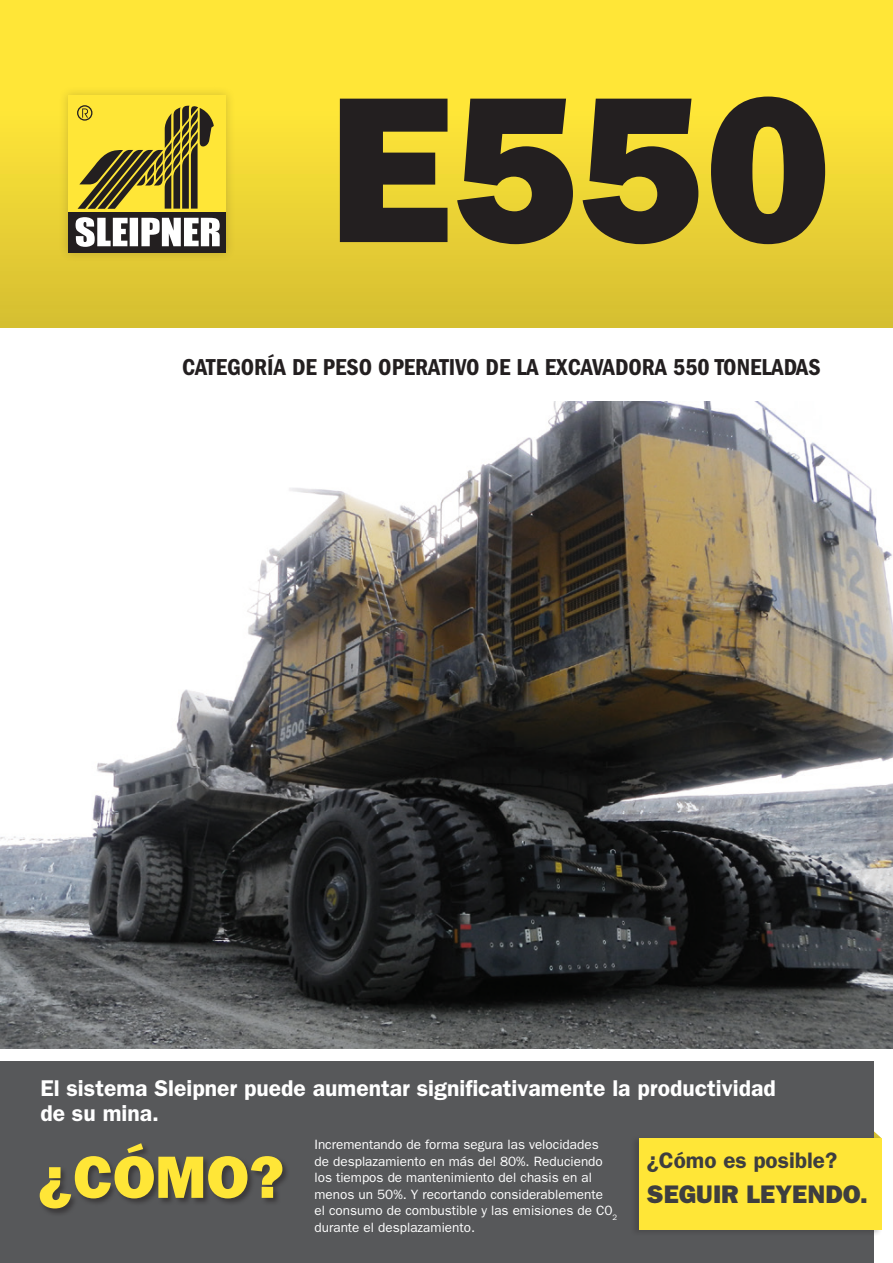
<style>
.page{position:relative;width:893px;height:1263px;background:#fff}
.page>*{position:absolute;margin:0;border:0;box-sizing:border-box;transform-origin:0 0}
.t1{font:800 209.1px "Franklin Gothic LT";color:#231f20}
.t2{font:800 60px "Franklin Gothic LT";color:#ffe637}
.t3{font:800 25.5px "Franklin Gothic LT";color:#3e3e3f}
.t4{font:600 condensed 23.85px "Franklin Gothic LT";color:#231f20}
.t5{font:600 22.95px/25.3px "Franklin Gothic LT";color:#fff}
.t6{font:600 22.5px "Franklin Gothic LT";color:#3e3e3f}
.t7{font:13.5px/16.5px "Franklin Gothic LT";color:#fff}
</style>
<div class="page">
<div style="left:0;top:0;width:893px;height:327px;background:linear-gradient(to bottom,#ffef38,#dac233)"></div>
<svg style="left:873px;top:1103px;width:5px;height:32px"></svg>
<div style="left:0;top:1061px;width:873px;height:202px;background:#57585a"></div>
<div style="left:630px;top:1135px;width:252px;height:101px;background:#535355"></div>
<div style="left:639px;top:1138px;width:242px;height:92px;background:#ffe637"></div>
<div style="left:58px;top:85px;width:177px;height:178px;background:#231f20;opacity:.2"></div>
<div style="left:68px;top:95px;width:158px;height:157px;background:#ffe637"></div>
<div style="left:68px;top:213px;width:158px;height:40px;background:#231f20"></div>
<svg style="left:76px;top:217px;width:144px;height:30px"></svg>
<svg style="left:77px;top:105px;width:137px;height:104px"></svg>
<img style="left:0;top:402px;width:893px;height:646px">
<div style="left:38px;top:1142px;width:252px;height:74px;background:#231f20;opacity:.53"></div>
<h1 class="t1" style="left:329px;top:47px;width:503px">E550</h1>
<h3 class="t4" style="left:182px;top:354px;width:640px">CATEGORÍA DE PESO OPERATIVO DE LA EXCAVADORA 550 TONELADAS</h3>
<h3 class="t5" style="left:40px;top:1075px;width:737px">El sistema Sleipner puede aumentar significativamente la productividad de su mina.</h3>
<p class="t7" style="left:314px;top:1136px;width:304px">Incrementando de forma segura las velocidades<br>de desplazamiento en más del 80%. Reduciendo los tiempos de mantenimiento del chasis en al menos un 50%. Y recortando considerablemente<br>el consumo de combustible y las emisiones de C0<sub>2 </sub>durante el desplazamiento.</p>
<h3 class="t6" style="left:647px;top:1147px;width:192px">¿Cómo es posible?</h3>
<h2 class="t2" style="left:37px;top:1142px;width:249px">¿CÓMO?</h2>
<h3 class="t3" style="left:647px;top:1179px;width:222px">SEGUIR LEYENDO.</h3>
</div>
